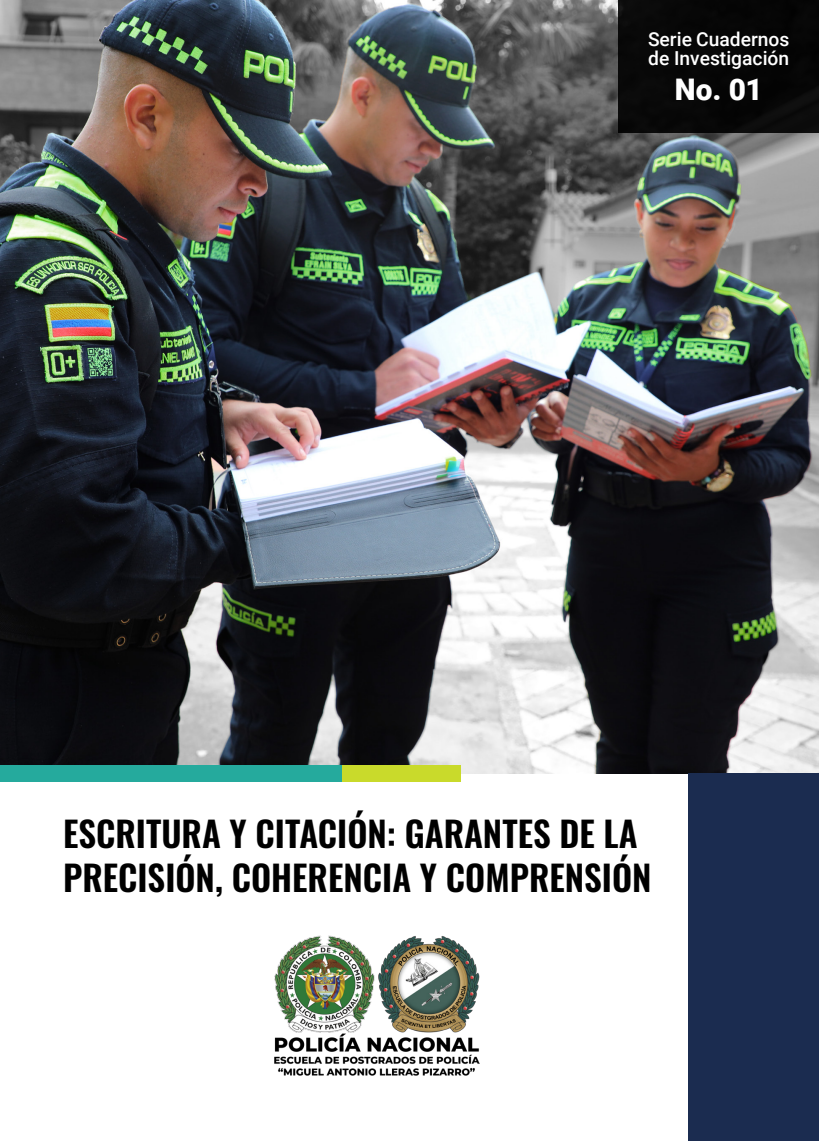
<style>
.page{position:relative;width:819px;height:1141px;background:#fff}
.page>*{position:absolute;margin:0;border:0;box-sizing:border-box;transform-origin:0 0}
.t1{font:600 35px/43.8px "Oswald";color:#000}
.t2{font:900 29.75px "Roboto";color:#fff}
.t3{font:500 19.25px "Roboto";color:#fff}
</style>
<div class="page">
<img style="left:0;top:0;width:819px;height:774px">
<div style="left:688px;top:774px;width:131px;height:367px;background:#1b2c50"></div>
<img style="left:274px;top:935px;width:205px;height:141px">
<div style="left:618px;top:0;width:201px;height:133px;background:#070707"></div>
<div style="left:0;top:766px;width:343px;height:16px;background:#25aa9d"></div>
<div style="left:343px;top:766px;width:118px;height:16px;background:#c9da2b"></div>
<p class="t3" style="left:648px;top:26px;width:143px">Serie Cuadernos</p>
<p class="t3" style="left:648px;top:45px;width:143px">de Investigación</p>
<p class="t2" style="left:674px;top:68px;width:89px">No. 01</p>
<p class="t1" style="left:63px;top:809px;width:590px">ESCRITURA Y CITACIÓN: GARANTES DE LA<br>PRECISIÓN, COHERENCIA Y COMPRENSIÓN</p>
</div>
